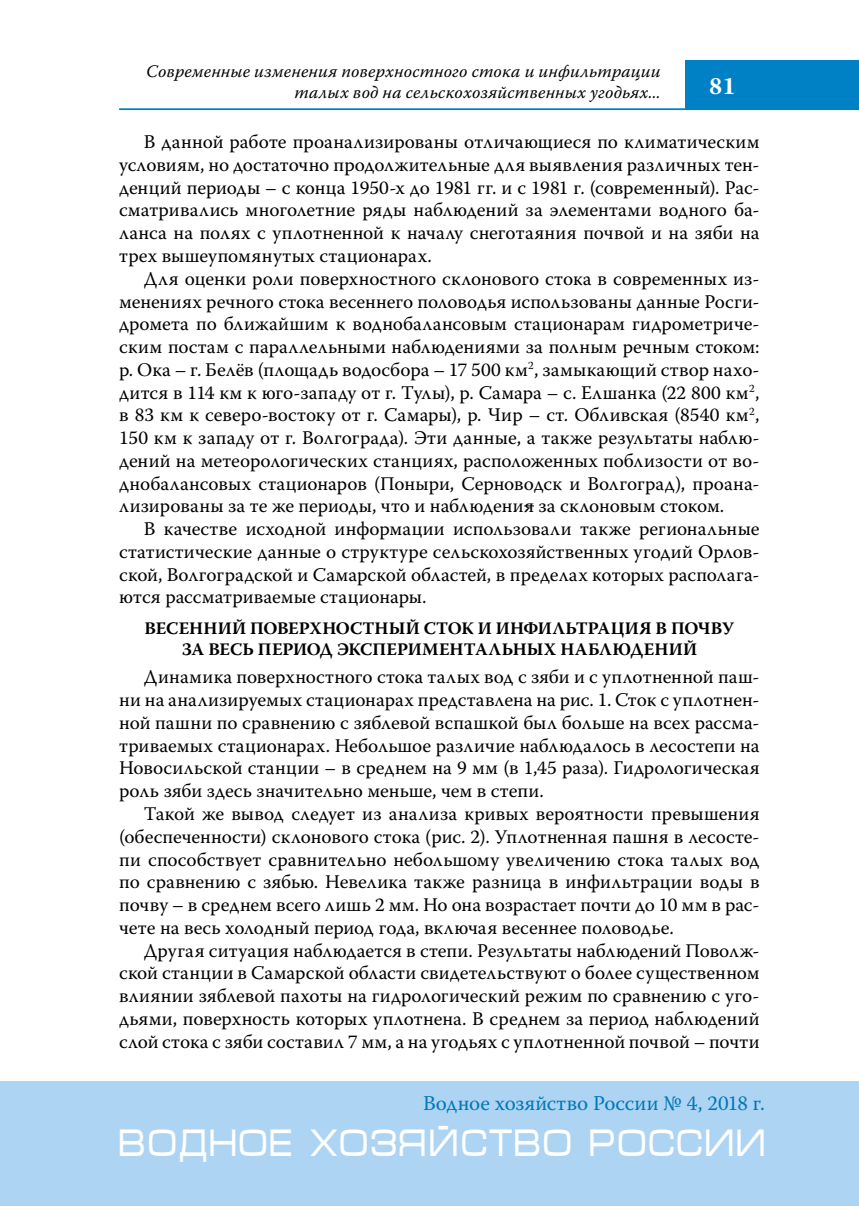
<style>
.page{position:relative;width:859px;height:1206px;background:#fff}
.page>*{position:absolute;margin:0;border:0;box-sizing:border-box;transform-origin:0 0}
.t1{font:38.5px "Micra";color:#fff;scale:.81 1}
.t2{font:700 24.5px "Warnock Pro";color:#fff}
.t3{font:21px "Warnock Pro";color:#0077b6}
.t4{font:19.25px/22.8px "Warnock Pro";color:#000;text-align:justify}
.t5{font:italic 17.5px/21px "Warnock Pro";letter-spacing:.01em;color:#000;text-align:right}
.t6{font:700 17.5px/21px "Warnock Pro";letter-spacing:.005em;color:#000;text-align:center}
</style>
<div class="page">
<hr style="left:119px;top:108px;width:739px;height:2px;background:#0080c5">
<div style="left:685px;top:60px;width:173px;height:50px;background:#0080c5"></div>
<div style="left:0;top:1081px;width:858px;height:124px;background:#add4f3"></div>
<p class="t5" style="left:146px;top:60px;width:516px">Современные изменения поверхностного стока и инфильтрации талых вод на сельскохозяйственных угодьях...</p>
<p class="t2" style="left:708px;top:71px;width:28px">81</p>
<p class="t4" style="left:119px;top:130px;width:641px;text-indent:25px">В данной работе проанализированы отличающиеся по климатическим условиям, но достаточно продолжительные для выявления различных тен&shy;денций периоды – с конца 1950-х до 1981 гг. и с 1981 г. (современный). Рас&shy;сматривались многолетние ряды наблюдений за элементами водного ба&shy;ланса на полях с уплотненной к началу снеготаяния почвой и на зяби на трех вышеупомянутых стационарах.</p>
<p class="t4" style="left:119px;top:267px;width:641px;text-indent:25px">Для оценки роли поверхностного склонового стока в современных из&shy;менениях речного стока весеннего половодья использованы данные Росги&shy;дромета по ближайшим к воднобалансовым стационарам гидрометриче&shy;ским постам с параллельными наблюдениями за полным речным стоком: р. Ока – г. Белёв (площадь водосбора – 17 500 км<sup>2</sup>, замыкающий створ нахо&shy;дится в 114 км к юго-западу от г. Тулы), р. Самара – с. Елшанка (22 800 км<sup>2</sup>, в 83 км к северо-востоку от г. Самары), р. Чир – ст. Обливская (8540 км<sup>2</sup>, 150 км к западу от г. Волгограда). Эти данные, а также результаты наблю&shy;дений на метеорологических станциях, расположенных поблизости от во&shy;днобалансовых стационаров (Поныри, Серноводск и Волгоград), проана&shy;лизированы за те же периоды, что и наблюдения за склоновым стоком.</p>
<p class="t4" style="left:119px;top:517px;width:641px;text-indent:25px">В качестве исходной информации использовали также региональные статистические данные о структуре сельскохозяйственных угодий Орлов&shy;ской, Волгоградской и Самарской областей, в пределах которых располага&shy;ются рассматриваемые стационары.</p>
<p class="t6" style="left:144px;top:617px;width:591px">ВЕСЕННИЙ ПОВЕРХНОСТНЫЙ СТОК И ИНФИЛЬТРАЦИЯ В ПОЧВУ<br>ЗА ВЕСЬ ПЕРИОД ЭКСПЕРИМЕНТАЛЬНЫХ НАБЛЮДЕНИЙ</p>
<p class="t4" style="left:119px;top:665px;width:641px;text-indent:25px">Динамика поверхностного стока талых вод с зяби и с уплотненной паш&shy;ни на анализируемых стационарах представлена на рис. 1. Сток с уплотнен&shy;ной пашни по сравнению с зяблевой вспашкой был больше на всех рассма&shy;триваемых стационарах. Небольшое различие наблюдалось в лесостепи на Новосильской станции – в среднем на 9 мм (в 1,45 раза). Гидрологическая роль зяби здесь значительно меньше, чем в степи.</p>
<p class="t4" style="left:119px;top:802px;width:641px;text-indent:25px">Такой же вывод следует из анализа кривых вероятности превышения (обеспеченности) склонового стока (рис. 2). Уплотненная пашня в лесосте&shy;пи способствует сравнительно небольшому увеличению стока талых вод по сравнению с зябью. Невелика также разница в инфильтрации воды в почву – в среднем всего лишь 2 мм. Но она возрастает почти до 10 мм в рас&shy;чете на весь холодный период года, включая весеннее половодье.</p>
<p class="t4" style="left:119px;top:938px;width:641px;text-indent:25px">Другая ситуация наблюдается в степи. Результаты наблюдений Поволж&shy;ской станции в Самарской области свидетельствуют о более существенном влиянии зяблевой пахоты на гидрологический режим по сравнению с уго&shy;дьями, поверхность которых уплотнена. В среднем за период наблюдений слой стока с зяби составил 7 мм, а на угодьях с уплотненной почвой – почти</p>
<p class="t3" style="left:423px;top:1090px;width:343px">Водное хозяйство России № 4, 2018 г.</p>
<h1 class="t1" style="left:119px;top:1122px;width:801px">ВОДНОЕ ХОЗЯЙСТВО РОССИИ</h1>
</div>
